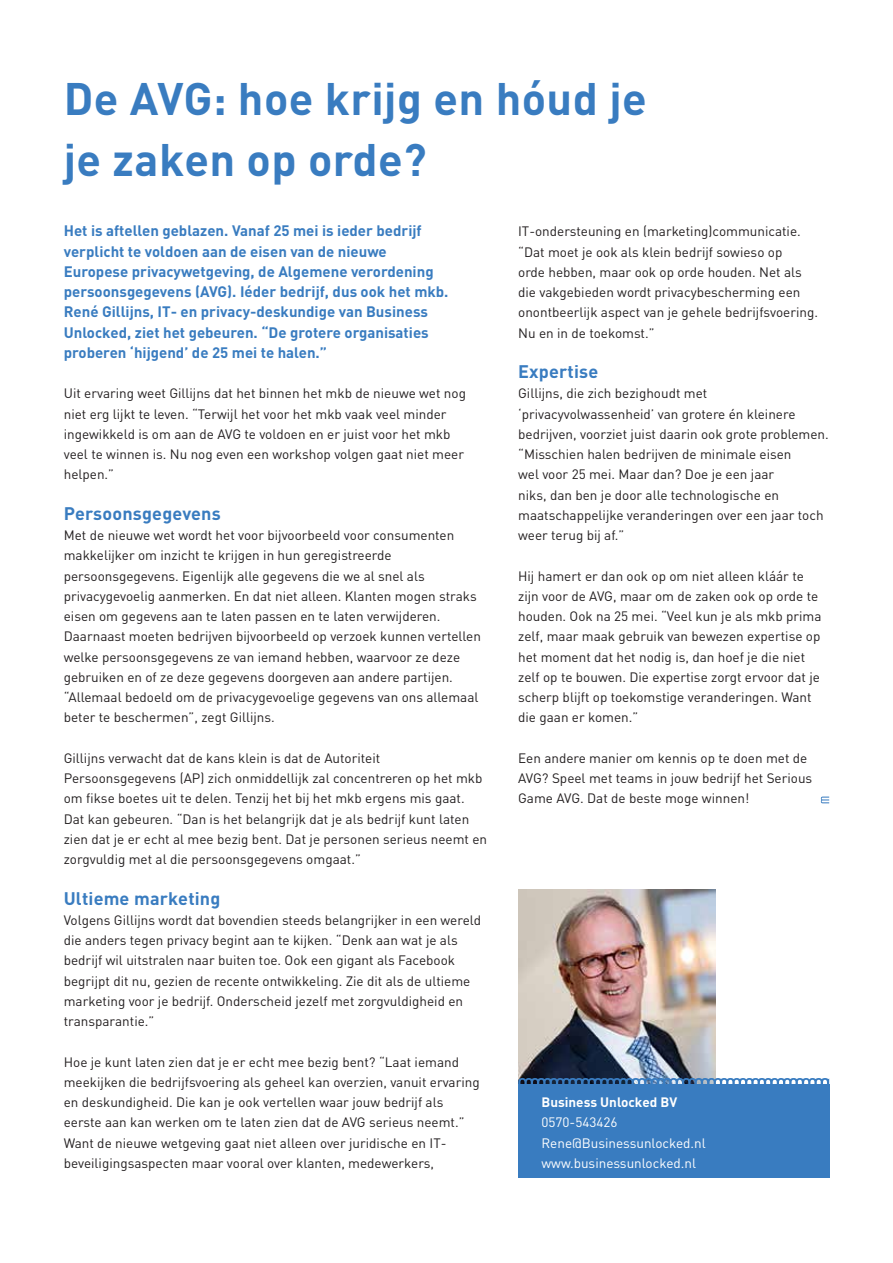
<style>
.page{position:relative;width:893px;height:1263px;background:#fff}
.page>*{position:absolute;margin:0;border:0;box-sizing:border-box;transform-origin:0 0}
.t1{font:700 45px/60.8px "DIN Pro";letter-spacing:.01em;color:#397cc0}
.t2{font:700 18px "DIN Pro";letter-spacing:.01em;color:#397cc0}
.t3{font:700 15px/20.2px "DIN Pro";color:#397cc0}
.t4{font:13.5px/20.2px "DIN Pro";color:#231f20}
.t5{font:13.5px/20.2px "DIN Pro";color:#fff}
.t6{font:700 13.5px "DIN Pro";color:#fff}
</style>
<div class="page">
<img style="left:518px;top:889px;width:198px;height:189px">
<div style="left:518px;top:1085px;width:311px;height:93px;background:#397cc0"></div>
<svg style="left:518px;top:1078px;width:311px;height:7px;background:#5885b3"></svg>
<svg style="left:821px;top:797px;width:8px;height:6px"></svg>
<h1 class="t1" style="left:64px;top:66px;width:585px">De AVG: hoe krijg en hóud je je zaken op orde?</h1>
<p class="t3" style="left:64px;top:220px;width:386px">Het is aftellen geblazen. Vanaf 25 mei is ieder bedrijf verplicht te voldoen aan de eisen van de nieuwe Europese privacywetgeving, de Algemene verordening persoonsgegevens (AVG). Iéder bedrijf, dus ook het mkb.<br>René Gillijns, IT- en privacy-deskundige van Business Unlocked, ziet het gebeuren. “De grotere organisaties proberen ‘hijgend’ de 25 mei te halen.”</p>
<p class="t4" style="left:64px;top:383px;width:404px">Uit ervaring weet Gillijns dat het binnen het mkb de nieuwe wet nog niet erg lijkt te leven. “Terwijl het voor het mkb vaak veel minder ingewikkeld is om aan de AVG te voldoen en er juist voor het mkb veel te winnen is. Nu nog even een workshop volgen gaat niet meer helpen.”</p>
<h2 class="t2" style="left:64px;top:501px;width:159px">Persoonsgegevens</h2>
<p class="t4" style="left:64px;top:524px;width:419px">Met de nieuwe wet wordt het voor bijvoorbeeld voor consumenten makkelijker om inzicht te krijgen in hun geregistreerde persoonsgegevens. Eigenlijk alle gegevens die we al snel als privacygevoelig aanmerken. En dat niet alleen. Klanten mogen straks eisen om gegevens aan te laten passen en te laten verwijderen.<br>Daarnaast moeten bedrijven bijvoorbeeld op verzoek kunnen vertellen welke persoonsgegevens ze van iemand hebben, waarvoor ze deze gebruiken en of ze deze gegevens doorgeven aan andere partijen. “Allemaal bedoeld om de privacygevoelige gegevens van ons allemaal beter te beschermen”, zegt Gillijns.</p>
<p class="t4" style="left:64px;top:747px;width:425px">Gillijns verwacht dat de kans klein is dat de Autoriteit Persoonsgegevens (AP) zich onmiddellijk zal concentreren op het mkb om fikse boetes uit te delen. Tenzij het bij het mkb ergens mis gaat.<br>Dat kan gebeuren. “Dan is het belangrijk dat je als bedrijf kunt laten zien dat je er echt al mee bezig bent. Dat je personen serieus neemt en zorgvuldig met al die persoonsgegevens omgaat.”</p>
<h2 class="t2" style="left:64px;top:886px;width:158px">Ultieme marketing</h2>
<p class="t4" style="left:64px;top:909px;width:419px">Volgens Gillijns wordt dat bovendien steeds belangrijker in een wereld die anders tegen privacy begint aan te kijken. “Denk aan wat je als bedrijf wil uitstralen naar buiten toe. Ook een gigant als Facebook begrijpt dit nu, gezien de recente ontwikkeling. Zie dit als de ultieme marketing voor je bedrijf. Onderscheid jezelf met zorgvuldigheid en transparantie.”</p>
<p class="t4" style="left:64px;top:1051px;width:417px">Hoe je kunt laten zien dat je er echt mee bezig bent? “Laat iemand meekijken die bedrijfsvoering als geheel kan overzien, vanuit ervaring en deskundigheid. Die kan je ook vertellen waar jouw bedrijf als eerste aan kan werken om te laten zien dat de AVG serieus neemt.” Want de nieuwe wetgeving gaat niet alleen over juridische en IT&shy;beveiligingsaspecten maar vooral over klanten, medewerkers,</p>
<p class="t4" style="left:518px;top:221px;width:301px">IT-ondersteuning en (marketing)communicatie. “Dat moet je ook als klein bedrijf sowieso op<br>orde hebben, maar ook op orde houden. Net als die vakgebieden wordt privacybescherming een onontbeerlijk aspect van je gehele bedrijfsvoering.<br>Nu en in de toekomst.”</p>
<h2 class="t2" style="left:518px;top:359px;width:82px">Expertise</h2>
<p class="t4" style="left:518px;top:383px;width:312px">Gillijns, die zich bezighoudt met ‘privacyvolwassenheid’ van grotere én kleinere bedrijven, voorziet juist daarin ook grote problemen. “Misschien halen bedrijven de minimale eisen<br>wel voor 25 mei. Maar dan? Doe je een jaar<br>niks, dan ben je door alle technologische en maatschappelijke veranderingen over een jaar toch weer terug bij af.”</p>
<p class="t4" style="left:518px;top:565px;width:305px">Hij hamert er dan ook op om niet alleen kláár te zijn voor de AVG, maar om de zaken ook op orde te houden. Ook na 25 mei. “Veel kun je als mkb prima zelf, maar maak gebruik van bewezen expertise op het moment dat het nodig is, dan hoef je die niet zelf op te bouwen. Die expertise zorgt ervoor dat je scherp blijft op toekomstige veranderingen. Want die gaan er komen.”</p>
<p class="t4" style="left:518px;top:747px;width:296px">Een andere manier om kennis op te doen met de<br>AVG? Speel met teams in jouw bedrijf het Serious<br>Game AVG. Dat de beste moge winnen!</p>
<p class="t6" style="left:541px;top:1093px;width:137px">Business Unlocked BV</p>
<p class="t5" style="left:541px;top:1112px;width:166px">0570-543426<br>Rene@Businessunlocked.nl www.businessunlocked.nl</p>
</div>
